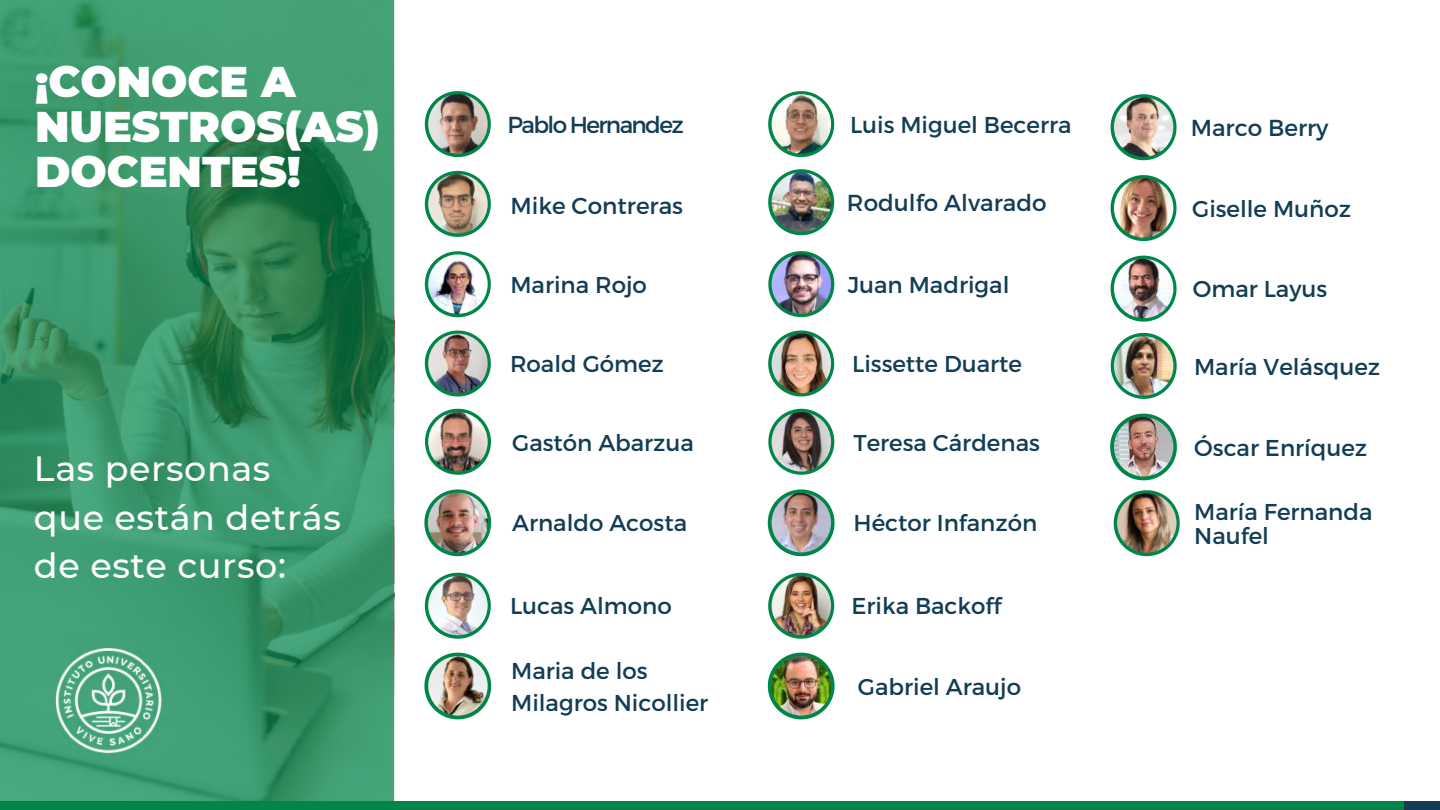
<style>
.page{position:relative;width:1440px;height:810px;background:#fff}
.page>*{position:absolute;margin:0;border:0;box-sizing:border-box;transform-origin:0 0}
.t1{font:900 42.9px/45px "Montserrat";color:#fff}
.t2{font:500 35px/48.8px "Montserrat";letter-spacing:.015em;color:#fff}
.t3{font:23.1px "Montserrat";color:#123d54}
.t4{font:23.1px "Montserrat";letter-spacing:-.07em;color:#123d54}
.t5{font:22.9px/24px "Montserrat";color:#123d54}
</style>
<div class="page">
<svg style="left:0;top:0;width:394px;height:802px;background:#389367"></svg>
<div style="left:0;top:802px;width:1405px;height:8px;background:#008649"></div>
<div style="left:1405px;top:802px;width:35px;height:8px;background:#123d54"></div>
<img style="left:34px;top:629px;width:145px;height:146px">
<svg style="left:425px;top:171px;width:66px;height:66px"></svg>
<svg style="left:425px;top:251px;width:66px;height:66px"></svg>
<svg style="left:425px;top:331px;width:66px;height:66px"></svg>
<svg style="left:768px;top:91px;width:66px;height:66px"></svg>
<svg style="left:1111px;top:94px;width:66px;height:66px"></svg>
<svg style="left:1112px;top:96px;width:63px;height:63px"></svg>
<svg style="left:425px;top:573px;width:66px;height:66px"></svg>
<svg style="left:425px;top:409px;width:66px;height:66px"></svg>
<svg style="left:424px;top:489px;width:67px;height:67px"></svg>
<svg style="left:424px;top:653px;width:67px;height:66px"></svg>
<svg style="left:425px;top:91px;width:66px;height:66px"></svg>
<svg style="left:768px;top:331px;width:66px;height:66px"></svg>
<img style="left:428px;top:94px;width:60px;height:60px;border-radius:50%">
<img style="left:428px;top:174px;width:60px;height:59px;border-radius:50%">
<img style="left:428px;top:254px;width:60px;height:60px;border-radius:50%">
<img style="left:428px;top:412px;width:60px;height:60px;border-radius:50%">
<img style="left:428px;top:493px;width:60px;height:60px;border-radius:50%">
<img style="left:428px;top:576px;width:60px;height:59px;border-radius:50%">
<img style="left:428px;top:656px;width:60px;height:60px;border-radius:50%">
<svg style="left:768px;top:573px;width:66px;height:66px"></svg>
<svg style="left:768px;top:409px;width:66px;height:66px"></svg>
<svg style="left:768px;top:489px;width:67px;height:67px"></svg>
<svg style="left:768px;top:653px;width:67px;height:66px"></svg>
<img style="left:772px;top:412px;width:59px;height:60px;border-radius:50%">
<img style="left:772px;top:493px;width:59px;height:59px;border-radius:50%">
<img style="left:772px;top:576px;width:59px;height:59px;border-radius:50%">
<img style="left:772px;top:656px;width:59px;height:60px;border-radius:50%">
<svg style="left:1111px;top:333px;width:66px;height:66px"></svg>
<svg style="left:1110px;top:414px;width:67px;height:66px"></svg>
<svg style="left:768px;top:251px;width:66px;height:66px"></svg>
<img style="left:1114px;top:336px;width:59px;height:60px;border-radius:50%">
<img style="left:1114px;top:417px;width:59px;height:60px;border-radius:50%">
<img style="left:772px;top:254px;width:59px;height:60px;border-radius:50%">
<svg style="left:1114px;top:490px;width:66px;height:66px"></svg>
<img style="left:1117px;top:493px;width:60px;height:60px;border-radius:50%">
<svg style="left:1111px;top:175px;width:66px;height:66px"></svg>
<svg style="left:1111px;top:256px;width:66px;height:66px"></svg>
<img style="left:1114px;top:178px;width:59px;height:60px;border-radius:50%">
<img style="left:1114px;top:259px;width:59px;height:59px;border-radius:50%">
<img style="left:772px;top:334px;width:59px;height:59px;border-radius:50%">
<img style="left:1114px;top:97px;width:59px;height:60px;border-radius:50%">
<img style="left:428px;top:334px;width:60px;height:59px;border-radius:50%">
<img style="left:772px;top:94px;width:59px;height:60px;border-radius:50%">
<svg style="left:768px;top:169px;width:66px;height:66px"></svg>
<img style="left:772px;top:172px;width:59px;height:60px;border-radius:50%">
<h1 class="t1" style="left:35px;top:57px;width:346px">¡CONOCE A<br>NUESTROS(AS)<br>DOCENTES!</h1>
<h2 class="t2" style="left:34px;top:443px;width:308px">Las personas que están detrás de este curso:</h2>
<p class="t4" style="left:508px;top:111px;width:178px">Pablo Hernandez</p>
<p class="t3" style="left:510px;top:191px;width:174px">Mike Contreras</p>
<p class="t5" style="left:510px;top:273px;width:138px">Marina Rojo</p>
<p class="t5" style="left:510px;top:352px;width:155px">Roald Gómez</p>
<p class="t5" style="left:512px;top:430px;width:183px">Gastón Abarzua</p>
<p class="t5" style="left:512px;top:511px;width:176px">Arnaldo Acosta</p>
<p class="t5" style="left:510px;top:594px;width:163px">Lucas Almono</p>
<p class="t5" style="left:511px;top:655px;width:199px;line-height:31.8px">Maria de los<br>Milagros Nicollier</p>
<p class="t5" style="left:850px;top:113px;width:223px">Luis Miguel Becerra</p>
<p class="t3" style="left:1191px;top:114px;width:139px">Marco Berry</p>
<p class="t3" style="left:847px;top:189px;width:201px">Rodulfo Alvarado</p>
<p class="t5" style="left:1192px;top:197px;width:160px">Giselle Muñoz</p>
<p class="t5" style="left:848px;top:273px;width:163px">Juan Madrigal</p>
<p class="t5" style="left:1193px;top:277px;width:136px">Omar Layus</p>
<p class="t5" style="left:852px;top:352px;width:171px">Lissette Duarte</p>
<p class="t5" style="left:1194px;top:354px;width:188px">María Velásquez</p>
<p class="t5" style="left:854px;top:430px;width:188px">Teresa Cárdenas</p>
<p class="t5" style="left:854px;top:511px;width:185px">Héctor Infanzón</p>
<p class="t5" style="left:851px;top:594px;width:151px">Erika Backoff</p>
<p class="t5" style="left:858px;top:674px;width:165px">Gabriel Araujo</p>
<p class="t5" style="left:1194px;top:435px;width:174px">Óscar Enríquez</p>
<p class="t5" style="left:1194px;top:499px;width:180px">María Fernanda<br>Naufel</p>
</div>
